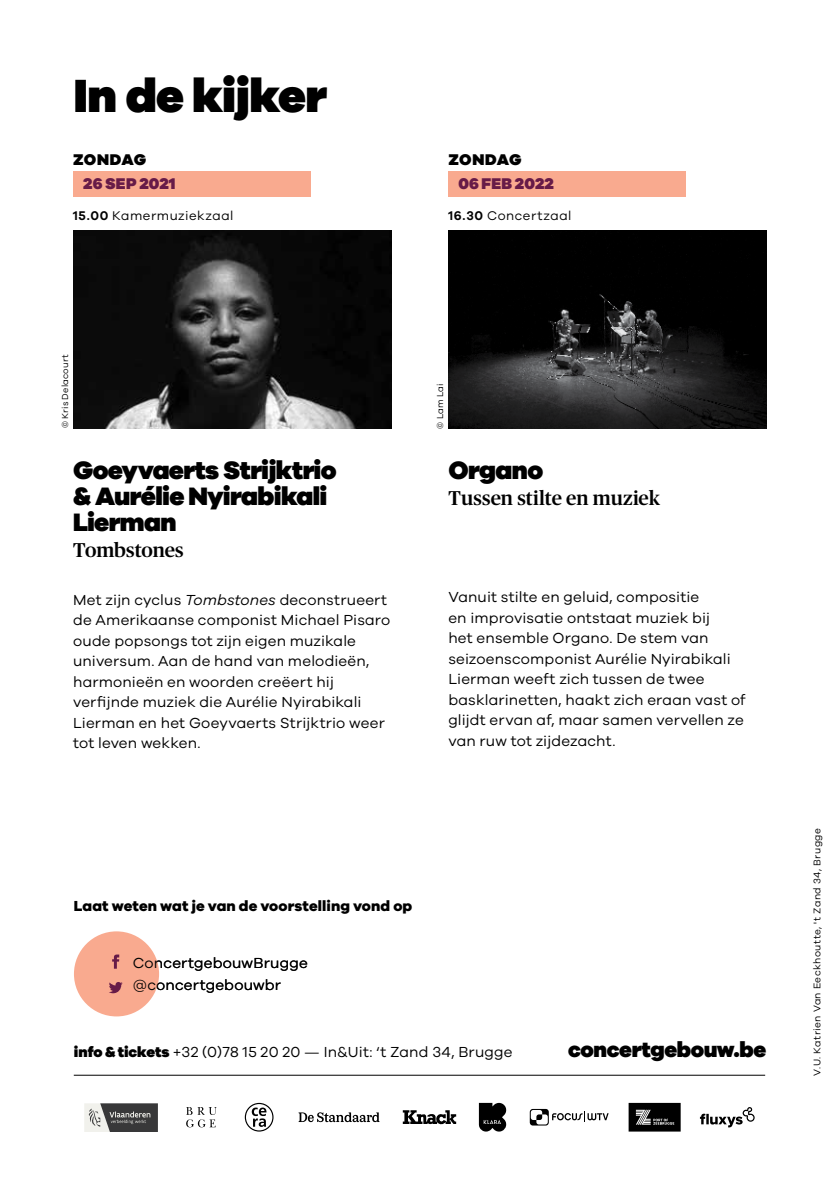
<style>
.page{position:relative;width:840px;height:1191px;background:#fff}
.page>*{position:absolute;margin:0;border:0;box-sizing:border-box;transform-origin:0 0}
.t1{font:900 48px "Galano Grotesque";letter-spacing:-.02em;color:#000}
.t2{font:900 26px/26px "Galano Grotesque";letter-spacing:-.025em;color:#000}
.t3{font:900 22px "Galano Grotesque";letter-spacing:-.015em;color:#000}
.t4{font:500 20px "Publico";letter-spacing:-.005em;color:#000}
.t5{font:900 16px "Galano Grotesque";color:#671b48}
.t6{font:900 16px "Galano Grotesque";letter-spacing:.02em;color:#000}
.t7{font:15px/20.6px "Galano Grotesque";letter-spacing:.01em;color:#000}
.t8{font:800 15px "Galano Grotesque";letter-spacing:.005em;color:#000}
.t9{font:13px "Galano Grotesque";letter-spacing:.04em;color:#000}
.t10{font:10px "Galano Grotesque";letter-spacing:.045em;color:#000}
.t11{font:9px "Galano Grotesque";letter-spacing:.02em;color:#000}
.s1{font-weight:600}
.s2{font-style:italic}
.s3{font-weight:900}
</style>
<div class="page">
<hr style="left:74px;top:1074px;width:690px;height:1px;background:#000">
<svg style="left:84px;top:1103px;width:74px;height:29px;background:#747474"></svg>
<svg style="left:186px;top:1107px;width:30px;height:20px"></svg>
<svg style="left:628px;top:1102px;width:52px;height:29px;background:#282828"></svg>
<svg style="left:402px;top:1110px;width:54px;height:15px"></svg>
<svg style="left:529px;top:1109px;width:79px;height:16px"></svg>
<svg style="left:245px;top:1102px;width:28px;height:29px"></svg>
<svg style="left:298px;top:1112px;width:81px;height:10px"></svg>
<svg style="left:699px;top:1107px;width:55px;height:20px"></svg>
<svg style="left:478px;top:1102px;width:28px;height:29px"></svg>
<div style="left:74px;top:931px;width:85px;height:85px;background:#f9aa8f;border-radius:50%"></div>
<svg style="left:112px;top:954px;width:7px;height:14px"></svg>
<svg style="left:109px;top:982px;width:14px;height:11px"></svg>
<img style="left:448px;top:230px;width:318px;height:198px">
<div style="left:448px;top:171px;width:238px;height:26px;background:#f9aa8f"></div>
<img style="left:73px;top:230px;width:318px;height:198px">
<div style="left:73px;top:171px;width:238px;height:26px;background:#f9aa8f"></div>
<h1 class="t1" style="left:74px;top:65px;width:255px">In de kijker</h1>
<p class="t6" style="left:73px;top:149px;width:75px">ZONDAG</p>
<p class="t6" style="left:448px;top:149px;width:75px">ZONDAG</p>
<p class="t5" style="left:83px;top:174px;width:94px">26 SEP 2021</p>
<p class="t5" style="left:458px;top:173px;width:97px">06 FEB 2022</p>
<p class="t9" style="left:73px;top:208px;width:162px"><span class="s1">15.00</span> Kamermuziekzaal</p>
<p class="t9" style="left:448px;top:208px;width:124px"><span class="s1">16.30</span> Concertzaal</p>
<p class="t11" style="left:60px;top:428px;width:75px;rotate:-90deg">© Kris Delacourt</p>
<h2 class="t2" style="left:73px;top:456px;width:265px">Goeyvaerts Strijktrio &amp; Aurélie Nyirabikali<br>Lierman</h2>
<h3 class="t4" style="left:73px;top:539px;width:112px">Tombstones</h3>
<p class="t7" style="left:73px;top:589px;width:318px">Met zijn cyclus <span class="s2">Tombstones</span> deconstrueert de Amerikaanse componist Michael Pisaro oude popsongs tot zijn eigen muzikale universum. Aan de hand van melodieën, harmonieën en woorden creëert hij verfijnde muziek die Aurélie Nyirabikali Lierman en het Goeyvaerts Strijktrio weer tot leven wekken.</p>
<p class="t11" style="left:434px;top:428px;width:47px;rotate:-90deg">© Lam Lai</p>
<h2 class="t2" style="left:448px;top:456px;width:96px">Organo</h2>
<h3 class="t4" style="left:448px;top:487px;width:213px">Tussen stilte en muziek</h3>
<p class="t7" style="left:448px;top:586px;width:298px">Vanuit stilte en geluid, compositie<br>en improvisatie ontstaat muziek bij<br>het ensemble Organo. De stem van seizoenscomponist Aurélie Nyirabikali Lierman weeft zich tussen de twee basklarinetten, haakt zich eraan vast of glijdt ervan af, maar samen vervellen ze van ruw tot zijdezacht.</p>
<p class="t8" style="left:74px;top:896px;width:340px">Laat weten wat je van de voorstelling vond op</p>
<p class="t7" style="left:133px;top:951px;width:176px;line-height:22px">ConcertgebouwBrugge @concertgebouwbr</p>
<p class="t7" style="left:74px;top:1041px;width:440px"><span class="s3">info &amp; tickets</span> +32 (0)78 15 20 20 — In&amp;Uit: ‘t Zand 34, Brugge</p>
<h3 class="t3" style="left:568px;top:1035px;width:199px">concertgebouw.be</h3>
<p class="t10" style="left:810px;top:1075px;width:249px;rotate:-90deg">V.U. Katrien Van Eeckhoutte, 't Zand 34, Brugge</p>
</div>
